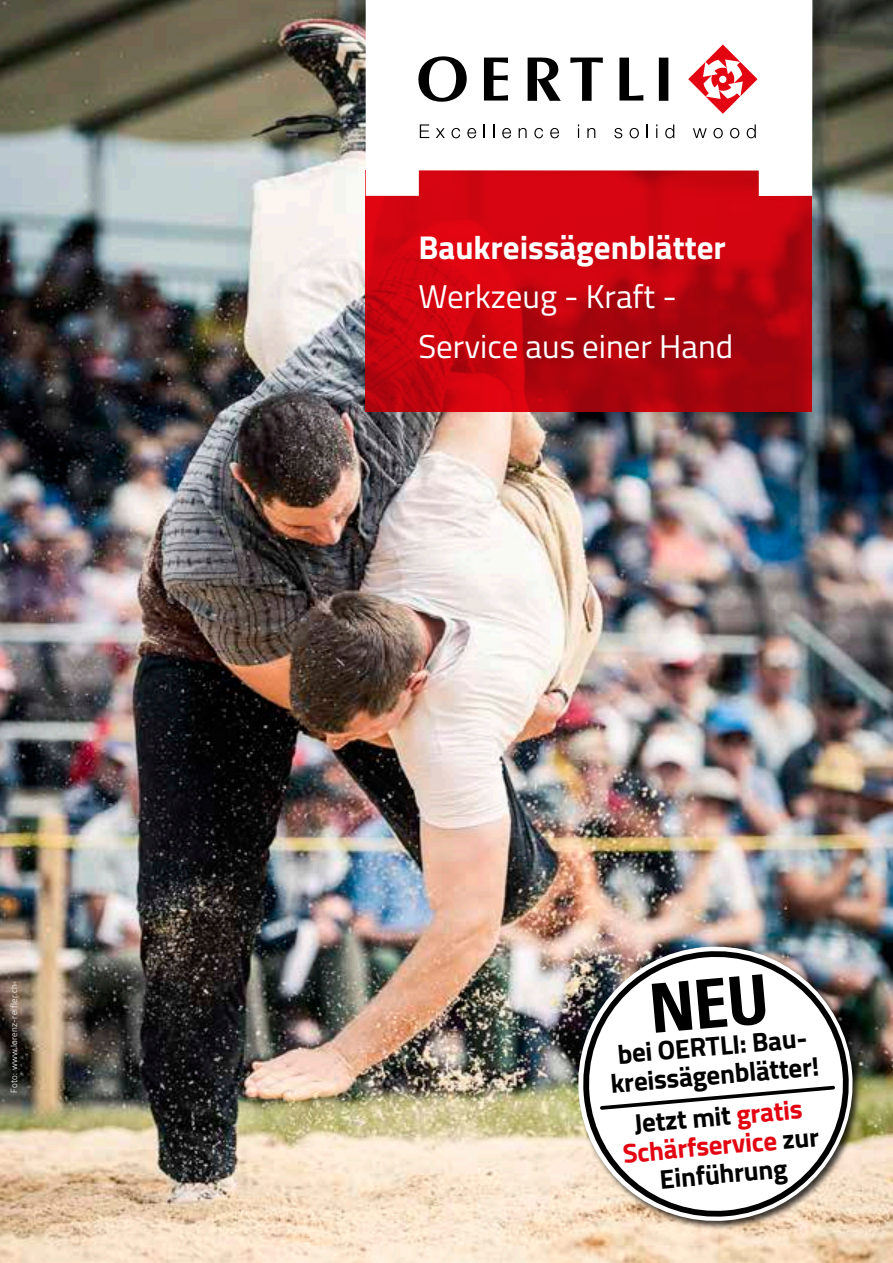
<style>
.page{position:relative;width:893px;height:1263px;background:#fff}
.page>*{position:absolute;margin:0;border:0;box-sizing:border-box;transform-origin:0 0}
.t1{font:33px/49.5px "Titillium Web";color:#fff}
.t2{font:700 33px "Titillium Web";color:#fff}
.t3{font:700 27px/28.8px "Titillium Web";color:#000;text-align:center}
.t4{font:300 9px "Titillium Web";letter-spacing:.03em;color:#fff}
.s1{color:#e30612}
</style>
<div class="page">
<img style="left:0;top:0;width:893px;height:1263px">
<svg style="left:366px;top:196px;width:446px;height:216px;background:#c0040e"></svg>
<svg style="left:366px;top:0;width:446px;height:196px"></svg>
<svg style="left:688px;top:45px;width:69px;height:69px"></svg>
<svg style="left:418px;top:56px;width:49px;height:46px"></svg>
<svg style="left:528px;top:58px;width:33px;height:43px"></svg>
<svg style="left:484px;top:58px;width:24px;height:43px"></svg>
<svg style="left:570px;top:58px;width:33px;height:43px"></svg>
<svg style="left:619px;top:58px;width:24px;height:43px"></svg>
<svg style="left:659px;top:58px;width:9px;height:43px"></svg>
<svg style="left:420px;top:124px;width:9px;height:14px"></svg>
<svg style="left:436px;top:128px;width:9px;height:10px"></svg>
<svg style="left:451px;top:128px;width:9px;height:10px"></svg>
<svg style="left:467px;top:128px;width:9px;height:10px"></svg>
<svg style="left:484px;top:124px;width:1px;height:14px"></svg>
<svg style="left:493px;top:124px;width:1px;height:14px"></svg>
<svg style="left:502px;top:128px;width:9px;height:10px"></svg>
<svg style="left:519px;top:128px;width:8px;height:10px"></svg>
<svg style="left:534px;top:128px;width:9px;height:10px"></svg>
<svg style="left:550px;top:128px;width:9px;height:10px"></svg>
<svg style="left:578px;top:124px;width:1px;height:14px"></svg>
<svg style="left:587px;top:128px;width:8px;height:10px"></svg>
<svg style="left:614px;top:128px;width:8px;height:10px"></svg>
<svg style="left:630px;top:128px;width:9px;height:10px"></svg>
<svg style="left:647px;top:124px;width:1px;height:14px"></svg>
<svg style="left:656px;top:124px;width:1px;height:14px"></svg>
<svg style="left:665px;top:124px;width:9px;height:14px"></svg>
<svg style="left:693px;top:128px;width:14px;height:10px"></svg>
<svg style="left:713px;top:128px;width:10px;height:10px"></svg>
<svg style="left:730px;top:128px;width:9px;height:10px"></svg>
<svg style="left:747px;top:124px;width:9px;height:14px"></svg>
<div style="left:576px;top:945px;width:286px;height:285px;background:#000;opacity:.75"></div>
<img style="left:572px;top:940px;width:287px;height:287px">
<svg style="left:580px;top:948px;width:272px;height:271px"></svg>
<svg style="left:598px;top:1084px;width:239px;height:28px"></svg>
<svg style="left:652px;top:974px;width:114px;height:59px"></svg>
<p class="t4" style="left:7px;top:1093px;width:110px;rotate:-90deg">Foto: www.lorenz-reifler.ch</p>
<p class="t2" style="left:418px;top:222px;width:309px">Baukreissägenblätter</p>
<p class="t1" style="left:418px;top:270px;width:316px">Werkzeug - Kraft -<br>Service aus einer Hand</p>
<p class="t3" style="left:607px;top:1039px;width:211px;rotate:-5deg">bei OERTLI: Bau&shy;kreissägenblätter!</p>
<p class="t3" style="left:619px;top:1109px;width:198px;rotate:-5deg">Jetzt mit <span class="s1">gratis<br>Schärfservice</span> zur<br>Einführung</p>
</div>
